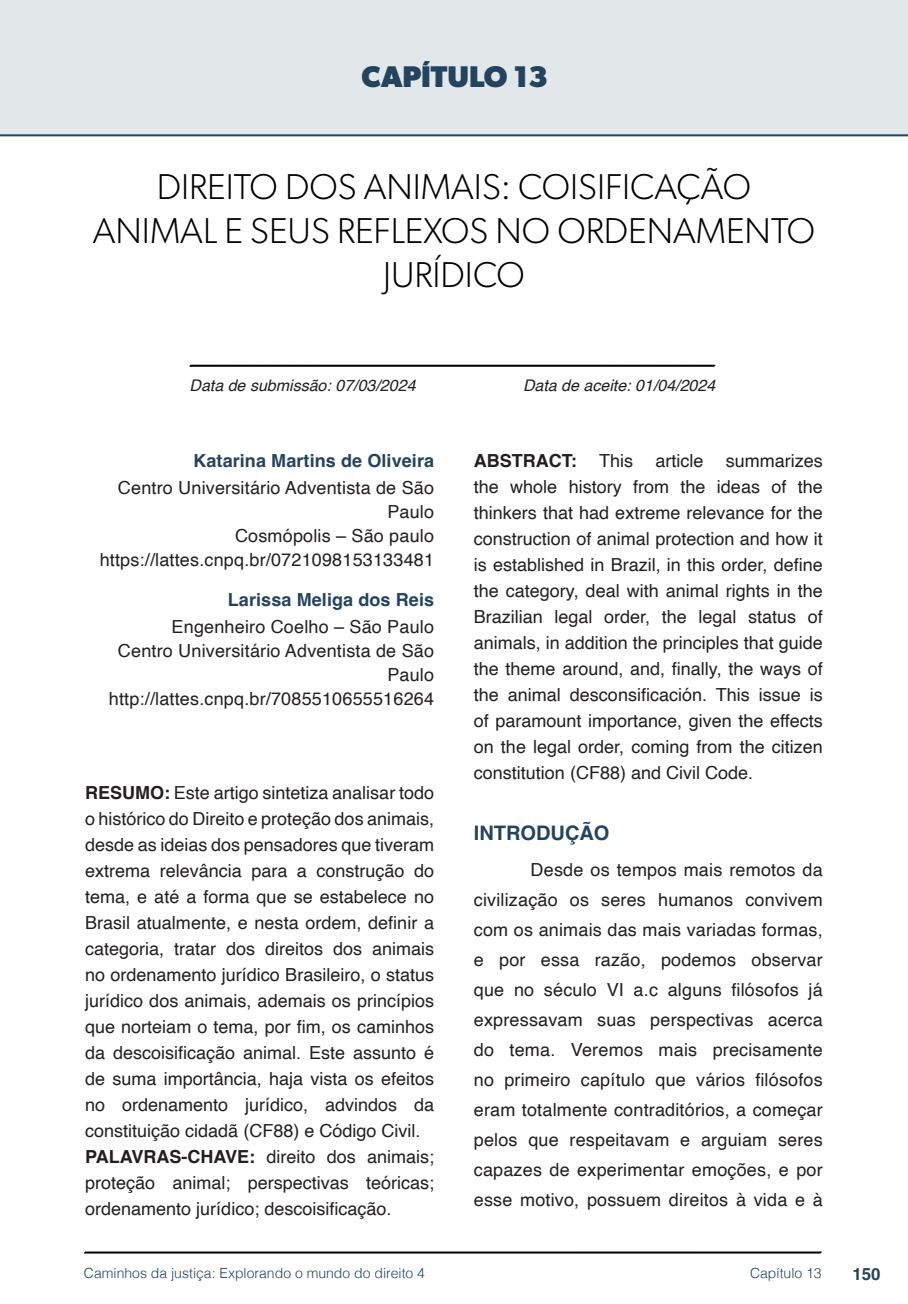
<style>
.page{position:relative;width:908px;height:1304px;background:#fff}
.page>*{position:absolute;margin:0;border:0;box-sizing:border-box;transform-origin:0 0}
.nome_artigos{font:300 36px/44px "Gibson";color:#000;text-align:center}
.capítulos{font:700 30px "Gibson";color:#23445f}
.TITULOS{font:700 20px "Helvetica";color:#23445f}
.Resumos_e_PC_TXT{font:18px/26px "Helvetica";color:#231f20;text-align:justify}
.txt{font:18px/30px "Helvetica";letter-spacing:.01em;color:#231f20;text-align:justify}
.info_autores{font:18px/24px "Helvetica";letter-spacing:.01em;color:#231f20;text-align:right}
.nome_autores{font:700 18px "Helvetica";letter-spacing:.005em;color:#23445f}
.t1{font:700 16.8px "Helvetica";color:#23445f}
.data{font:italic 16px "Helvetica";color:#231f20}
.t2{font:300 14px "Helvetica";color:#23445f}
.s1{font-weight:700}
</style>
<div class="page">
<svg style="left:84px;top:1251px;width:737px;height:3px"></svg>
<div style="left:0;top:0;width:907px;height:136px;background:#e2e7e9"></div>
<svg style="left:189px;top:364px;width:526px;height:3px"></svg>
<div style="left:44px;top:72px;width:68px;height:61px;background:#e2e7e9"></div>
<p class="capítulos" style="left:361px;top:58px;width:188px">CAPÍTULO 13</p>
<p class="nome_artigos" style="left:93px;top:164px;width:723px">DIREITO DOS ANIMAIS: COISIFICAÇÃO<br>ANIMAL E SEUS REFLEXOS NO ORDENAMENTO<br>JURÍDICO</p>
<p class="data" style="left:189px;top:373px;width:227px">Data de submissão: 07/03/2024</p>
<p class="data" style="left:523px;top:373px;width:194px">Data de aceite: 01/04/2024</p>
<p class="nome_autores" style="left:193px;top:450px;width:242px">Katarina Martins de Oliveira</p>
<p class="info_autores" style="left:118px;top:477px;width:317px">Centro Universitário Adventista de São<br>Paulo</p>
<p class="info_autores" style="left:235px;top:525px;width:200px">Cosmópolis – São paulo</p>
<p class="info_autores" style="left:100px;top:549px;width:336px">https://lattes.cnpq.br/0721098153133481</p>
<p class="nome_autores" style="left:228px;top:588px;width:208px">Larissa Meliga dos Reis</p>
<p class="info_autores" style="left:171px;top:615px;width:264px">Engenheiro Coelho – São Paulo</p>
<p class="info_autores" style="left:118px;top:639px;width:317px">Centro Universitário Adventista de São<br>Paulo</p>
<p class="info_autores" style="left:109px;top:687px;width:326px">http://lattes.cnpq.br/7085510655516264</p>
<p class="Resumos_e_PC_TXT" style="left:85px;top:780px;width:350px"><span class="s1">RESUMO:</span> Este artigo sintetiza analisar todo o histórico do Direito e proteção dos animais, desde as ideias dos pensadores que tiveram extrema relevância para a construção do tema, e até a forma que se estabelece no Brasil atualmente, e nesta ordem, definir a categoria, tratar dos direitos dos animais no ordenamento jurídico Brasileiro, o status jurídico dos animais, ademais os princípios que norteiam o tema, por fim, os caminhos da descoisificação animal. Este assunto é de suma importância, haja vista os efeitos no ordenamento jurídico, advindos da constituição cidadã (CF88) e Código Civil.</p>
<p class="Resumos_e_PC_TXT" style="left:85px;top:1144px;width:350px"><span class="s1">PALAVRAS-CHAVE:</span> direito dos animais; proteção animal; perspectivas teóricas; ordenamento jurídico; descoisificação.</p>
<p class="Resumos_e_PC_TXT" style="left:473px;top:448px;width:350px"><span class="s1">ABSTRACT:</span> This article summarizes the whole history from the ideas of the thinkers that had extreme relevance for the construction of animal protection and how it is established in Brazil, in this order, define the category, deal with animal rights in the Brazilian legal order, the legal status of animals, in addition the principles that guide the theme around, and, finally, the ways of the animal desconsificación. This issue is of paramount importance, given the effects on the legal order, coming from the citizen constitution (CF88) and Civil Code.</p>
<p class="TITULOS" style="left:473px;top:821px;width:137px">INTRODUÇÃO</p>
<p class="txt" style="left:473px;top:855px;width:350px;text-indent:57px">Desde os tempos mais remotos da civilização os seres humanos convivem com os animais das mais variadas formas, e por essa razão, podemos observar que no século VI a.c alguns filósofos já expressavam suas perspectivas acerca do tema. Veremos mais precisamente no primeiro capítulo que vários filósofos eram totalmente contraditórios, a começar pelos que respeitavam e arguiam seres capazes de experimentar emoções, e por esse motivo, possuem direitos à vida e à</p>
<p class="t2" style="left:84px;top:1261px;width:342px">Caminhos da justiça: Explorando o mundo do direito 4</p>
<p class="t2" style="left:749px;top:1261px;width:73px">Capítulo 13</p>
<p class="t1" style="left:851px;top:1264px;width:30px">150</p>
</div>
